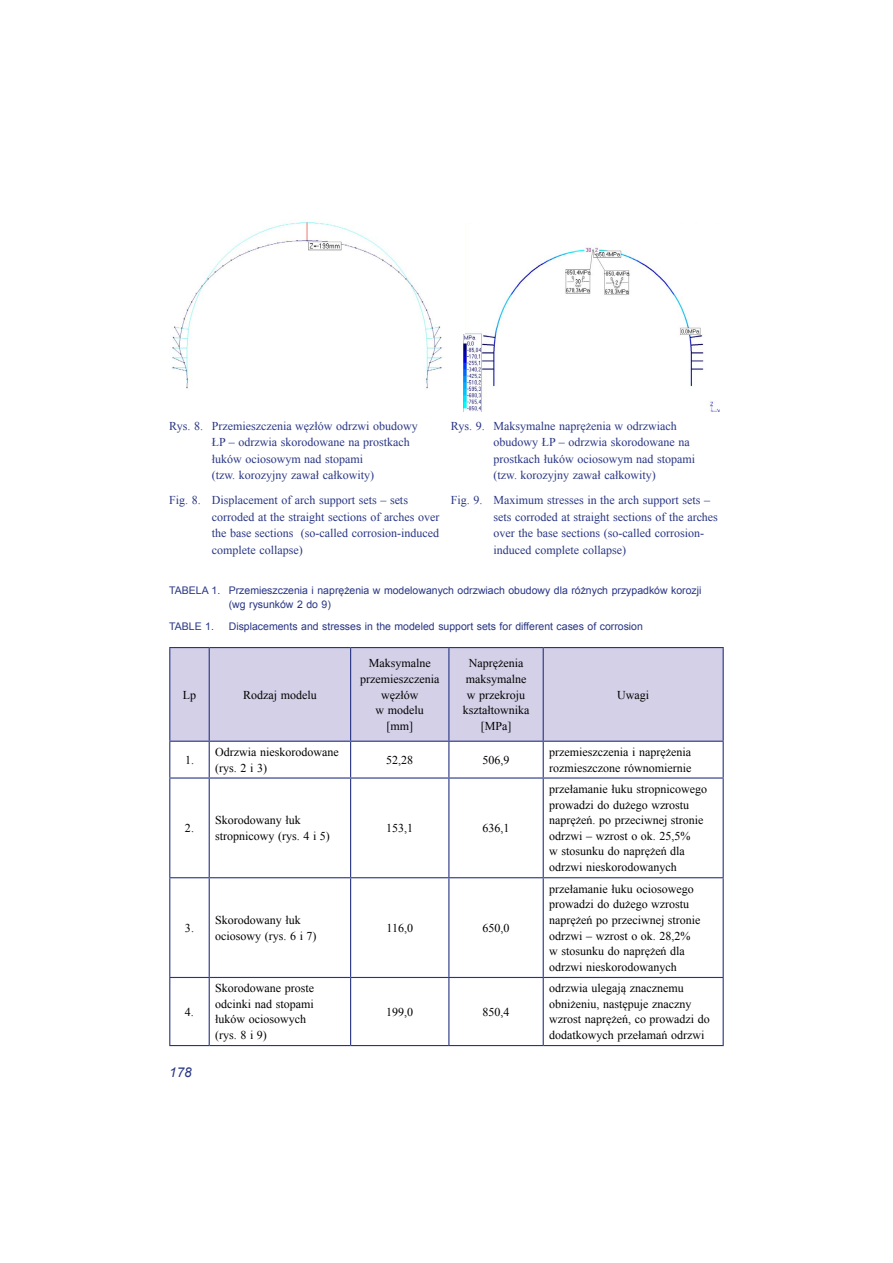
<style>
.page{position:relative;width:893px;height:1263px;background:#fff}
.page>*{position:absolute;margin:0;border:0;box-sizing:border-box;transform-origin:0 0}
.t1{font:italic 13.5px "Arial";color:#283583}
.t2{font:12px/15.6px "Times New Roman";color:#000}
.t3{font:12px/16.5px "Times New Roman";color:#283583}
.t4{font:10.5px/13.5px "Arial";color:#283583}
</style>
<div class="page">
<img style="left:172px;top:222px;width:270px;height:167px">
<img style="left:464px;top:247px;width:256px;height:164px">
<hr style="left:463px;top:222px;width:2px;height:111px;background:#fff">
<div style="left:170px;top:648px;width:553px;height:93px;background:#d3d0e7"></div>
<hr style="left:169px;top:647px;width:40px;height:1px;background:#283583">
<hr style="left:169px;top:648px;width:1px;height:93px;background:#283583">
<hr style="left:209px;top:647px;width:142px;height:1px;background:#283583">
<hr style="left:209px;top:648px;width:1px;height:93px;background:#283583">
<hr style="left:351px;top:647px;width:98px;height:1px;background:#283583">
<hr style="left:350px;top:648px;width:1px;height:93px;background:#283583">
<hr style="left:449px;top:647px;width:94px;height:1px;background:#283583">
<hr style="left:448px;top:648px;width:1px;height:93px;background:#283583">
<hr style="left:543px;top:647px;width:181px;height:1px;background:#283583">
<hr style="left:543px;top:648px;width:1px;height:93px;background:#283583">
<hr style="left:723px;top:648px;width:1px;height:93px;background:#283583">
<hr style="left:169px;top:741px;width:40px;height:1px;background:#283583">
<hr style="left:169px;top:742px;width:1px;height:35px;background:#283583">
<hr style="left:209px;top:741px;width:142px;height:1px;background:#283583">
<hr style="left:209px;top:742px;width:1px;height:35px;background:#283583">
<hr style="left:351px;top:741px;width:98px;height:1px;background:#283583">
<hr style="left:350px;top:742px;width:1px;height:35px;background:#283583">
<hr style="left:449px;top:741px;width:94px;height:1px;background:#283583">
<hr style="left:448px;top:742px;width:1px;height:35px;background:#283583">
<hr style="left:543px;top:741px;width:181px;height:1px;background:#283583">
<hr style="left:543px;top:742px;width:1px;height:35px;background:#283583">
<hr style="left:723px;top:742px;width:1px;height:35px;background:#283583">
<hr style="left:169px;top:777px;width:40px;height:1px;background:#283583">
<hr style="left:169px;top:778px;width:1px;height:99px;background:#283583">
<hr style="left:209px;top:777px;width:142px;height:1px;background:#283583">
<hr style="left:209px;top:778px;width:1px;height:99px;background:#283583">
<hr style="left:351px;top:777px;width:98px;height:1px;background:#283583">
<hr style="left:350px;top:778px;width:1px;height:99px;background:#283583">
<hr style="left:449px;top:777px;width:94px;height:1px;background:#283583">
<hr style="left:448px;top:778px;width:1px;height:99px;background:#283583">
<hr style="left:543px;top:777px;width:181px;height:1px;background:#283583">
<hr style="left:543px;top:778px;width:1px;height:99px;background:#283583">
<hr style="left:723px;top:778px;width:1px;height:99px;background:#283583">
<hr style="left:169px;top:877px;width:40px;height:1px;background:#283583">
<hr style="left:169px;top:878px;width:1px;height:99px;background:#283583">
<hr style="left:209px;top:877px;width:142px;height:1px;background:#283583">
<hr style="left:209px;top:878px;width:1px;height:99px;background:#283583">
<hr style="left:351px;top:877px;width:98px;height:1px;background:#283583">
<hr style="left:350px;top:878px;width:1px;height:99px;background:#283583">
<hr style="left:449px;top:877px;width:94px;height:1px;background:#283583">
<hr style="left:448px;top:878px;width:1px;height:99px;background:#283583">
<hr style="left:543px;top:877px;width:181px;height:1px;background:#283583">
<hr style="left:543px;top:878px;width:1px;height:99px;background:#283583">
<hr style="left:723px;top:878px;width:1px;height:99px;background:#283583">
<hr style="left:169px;top:977px;width:40px;height:1px;background:#283583">
<hr style="left:169px;top:978px;width:1px;height:67px;background:#283583">
<hr style="left:209px;top:977px;width:142px;height:1px;background:#283583">
<hr style="left:209px;top:978px;width:1px;height:67px;background:#283583">
<hr style="left:351px;top:977px;width:98px;height:1px;background:#283583">
<hr style="left:350px;top:978px;width:1px;height:67px;background:#283583">
<hr style="left:449px;top:977px;width:94px;height:1px;background:#283583">
<hr style="left:448px;top:978px;width:1px;height:67px;background:#283583">
<hr style="left:543px;top:977px;width:181px;height:1px;background:#283583">
<hr style="left:543px;top:978px;width:1px;height:67px;background:#283583">
<hr style="left:723px;top:978px;width:1px;height:67px;background:#283583">
<hr style="left:169px;top:1045px;width:40px;height:1px;background:#283583">
<hr style="left:209px;top:1045px;width:142px;height:1px;background:#283583">
<hr style="left:351px;top:1045px;width:98px;height:1px;background:#283583">
<hr style="left:449px;top:1045px;width:94px;height:1px;background:#283583">
<hr style="left:543px;top:1045px;width:181px;height:1px;background:#283583">
<p class="t3" style="left:212px;top:417px;width:208px;text-indent:-43px">Rys. 8. Przemieszczenia węzłów odrzwi obudowy ŁP – odrzwia skorodowane na prostkach łuków ociosowym nad stopami<br>(tzw. korozyjny zawał całkowity)</p>
<p class="t3" style="left:212px;top:492px;width:229px;text-indent:-43px">Fig. 8. Displacement of arch support sets – sets corroded at the straight sections of arches over the base sections (so-called corrosion-induced complete collapse)</p>
<p class="t3" style="left:493px;top:417px;width:203px;text-indent:-43px">Rys. 9. Maksymalne naprężenia w odrzwiach obudowy ŁP – odrzwia skorodowane na prostkach łuków ociosowym nad stopami (tzw. korozyjny zawał całkowity)</p>
<p class="t3" style="left:493px;top:492px;width:226px;text-indent:-43px">Fig. 9. Maximum stresses in the arch support sets – sets corroded at straight sections of the arches over the base sections (so-called corrosion&shy;induced complete collapse)</p>
<p class="t4" style="left:229px;top:584px;width:474px;text-indent:-60px">Tabela 1. Przemieszczenia i naprężenia w modelowanych odrzwiach obudowy dla różnych przypadków korozji (wg rysunków 2 do 9)</p>
<p class="t4" style="left:169px;top:620px;width:46px">Table 1.</p>
<p class="t4" style="left:229px;top:620px;width:416px">Displacements and stresses in the modeled support sets for different cases of corrosion</p>
<p class="t2" style="left:183px;top:686px;width:15px">Lp</p>
<p class="t2" style="left:243px;top:686px;width:75px">Rodzaj modelu</p>
<p class="t2" style="left:360px;top:655px;width:81px;text-align:center">Maksymalne przemieszczenia węzłów<br>w modelu<br>[mm]</p>
<p class="t2" style="left:463px;top:655px;width:68px;text-align:center">Naprężenia maksymalne w przekroju kształtownika [MPa]</p>
<p class="t2" style="left:617px;top:686px;width:33px">Uwagi</p>
<p class="t2" style="left:185px;top:752px;width:11px">1.</p>
<p class="t2" style="left:215px;top:744px;width:125px">Odrzwia nieskorodowane (rys. 2 i 3)</p>
<p class="t2" style="left:386px;top:752px;width:28px">52,28</p>
<p class="t2" style="left:483px;top:752px;width:28px">506,9</p>
<p class="t2" style="left:549px;top:744px;width:144px">przemieszczenia i naprężenia rozmieszczone równomiernie</p>
<p class="t2" style="left:185px;top:820px;width:10px">2.</p>
<p class="t2" style="left:215px;top:812px;width:116px">Skorodowany łuk stropnicowy (rys. 4 i 5)</p>
<p class="t2" style="left:386px;top:820px;width:28px">153,1</p>
<p class="t2" style="left:483px;top:820px;width:28px">636,1</p>
<p class="t2" style="left:185px;top:920px;width:11px">3.</p>
<p class="t2" style="left:215px;top:912px;width:103px">Skorodowany łuk ociosowy (rys. 6 i 7)</p>
<p class="t2" style="left:386px;top:920px;width:28px">116,0</p>
<p class="t2" style="left:483px;top:920px;width:28px">650,0</p>
<p class="t2" style="left:185px;top:1004px;width:10px">4.</p>
<p class="t1" style="left:169px;top:1064px;width:24px">178</p>
<p class="t2" style="left:215px;top:980px;width:100px">Skorodowane proste odcinki nad stopami łuków ociosowych (rys. 8 i 9)</p>
<p class="t2" style="left:386px;top:1004px;width:28px">199,0</p>
<p class="t2" style="left:482px;top:1004px;width:28px">850,4</p>
<p class="t2" style="left:549px;top:781px;width:159px">przełamanie łuku stropnicowego prowadzi do dużego wzrostu naprężeń. po przeciwnej stronie odrzwi – wzrost o ok. 25,5%<br>w stosunku do naprężeń dla odrzwi nieskorodowanych</p>
<p class="t2" style="left:549px;top:881px;width:153px">przełamanie łuku ociosowego prowadzi do dużego wzrostu naprężeń po przeciwnej stronie odrzwi – wzrost o ok. 28,2% w stosunku do naprężeń dla odrzwi nieskorodowanych</p>
<p class="t2" style="left:549px;top:980px;width:162px">odrzwia ulegają znacznemu obniżeniu, następuje znaczny wzrost naprężeń, co prowadzi do dodatkowych przełamań odrzwi</p>
</div>
